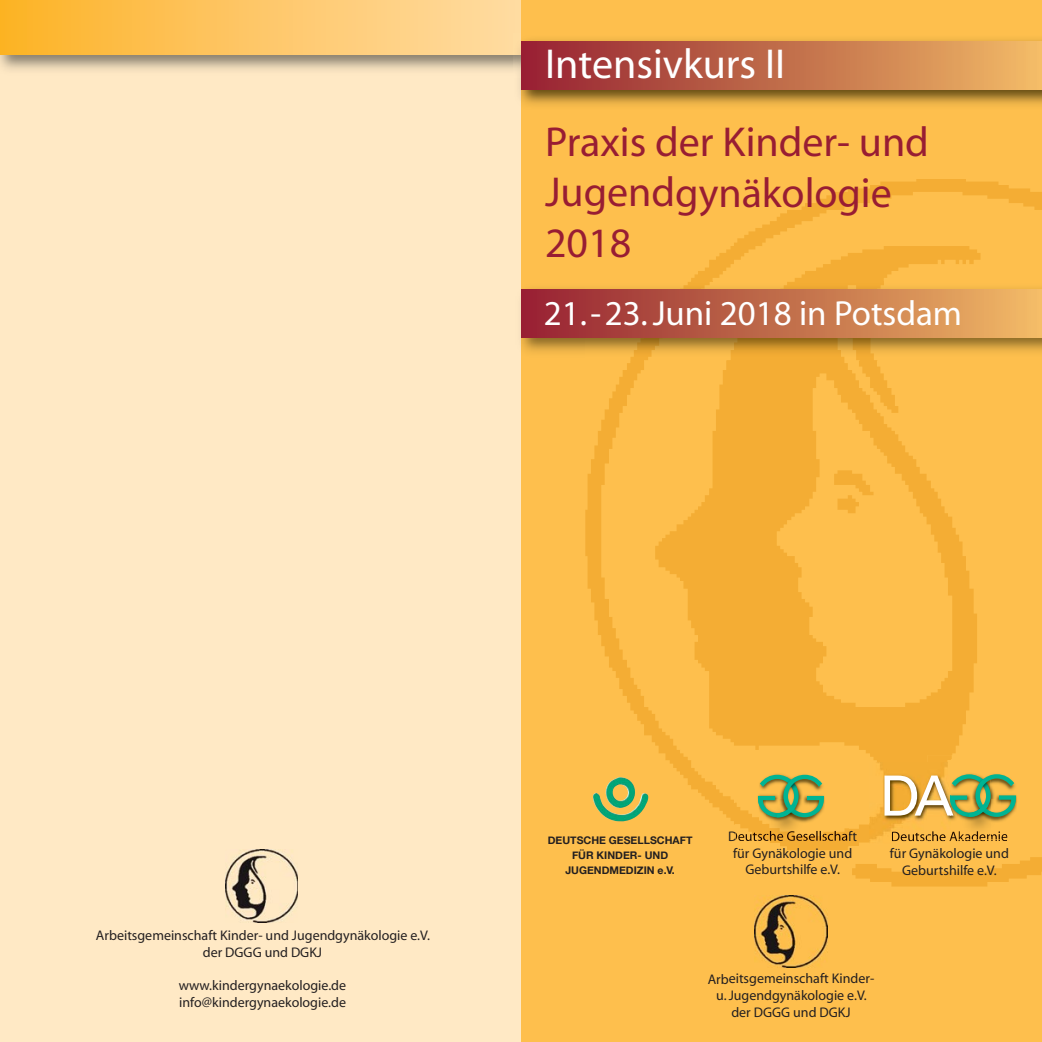
<style>
.page{position:relative;width:1042px;height:1042px;background:#fff}
.page>*{position:absolute;margin:0;border:0;box-sizing:border-box;transform-origin:0 0}
.t1{font:55.48px "Univers";color:#fff}
.t2{font:54.6px "Futura";color:#00b493}
.t3{font:42px/50.4px "D Myriad Rg";color:#981d33}
.t4{font:42px "D Myriad Rg";color:#fff}
.t5{font:35px "D Myriad Rg";color:#fff}
.t6{font:14px/16.8px "D Myriad Rg";color:#231f20;text-align:center}
.t7{font:700 10.5px/15px "Helvetica Neue";color:#231f20;text-align:center}
.s1{font-family:"Futura";font-size:54.6px;color:#00b493}
</style>
<div class="page">
<div style="left:0;top:0;width:521px;height:1041px;background:#ffe9c5"></div>
<div style="left:0;top:0;width:521px;height:55px;background:linear-gradient(to right,#fdb328,#ffdca5)"></div>
<div style="left:521px;top:0;width:521px;height:1042px;background:#febf4d"></div>
<img style="left:513px;top:33px;width:529px;height:73px">
<div style="left:521px;top:42px;width:521px;height:47px;background:linear-gradient(to right,#952131,#f0b965)"></div>
<img style="left:585px;top:360px;width:457px;height:526px">
<img style="left:691px;top:179px;width:351px;height:102px">
<img style="left:225px;top:849px;width:73px;height:73px">
<img style="left:869px;top:762px;width:82px;height:83px">
<img style="left:892px;top:831px;width:59px;height:10px">
<img style="left:927px;top:755px;width:24px;height:7px">
<img style="left:927px;top:775px;width:23px;height:40px">
<img style="left:951px;top:846px;width:89px;height:1px">
<img style="left:951px;top:755px;width:89px;height:91px">
<img style="left:958px;top:817px;width:42px;height:22px">
<img style="left:958px;top:831px;width:27px;height:8px">
<img style="left:990px;top:799px;width:10px;height:18px">
<img style="left:735px;top:756px;width:113px;height:91px">
<img style="left:735px;top:831px;width:90px;height:10px">
<img style="left:759px;top:847px;width:89px;height:1px">
<img style="left:766px;top:817px;width:42px;height:14px">
<img style="left:766px;top:831px;width:42px;height:9px">
<img style="left:798px;top:799px;width:10px;height:18px">
<img style="left:521px;top:281px;width:521px;height:79px">
<div style="left:521px;top:290px;width:521px;height:47px;background:linear-gradient(to right,#952131,#f0b965)"></div>
<img style="left:592px;top:777px;width:57px;height:45px">
<img style="left:755px;top:895px;width:72px;height:72px">
<svg style="left:758px;top:775px;width:40px;height:42px"></svg>
<svg style="left:950px;top:774px;width:40px;height:43px"></svg>
<h3 class="t4" style="left:545px;top:48px;width:241px">Intensivkurs II</h3>
<h3 class="t3" style="left:545px;top:120px;width:385px">Praxis der Kinder- und<br>Jugendgynäkologie<br>2018</h3>
<h3 class="t5" style="left:544px;top:301px;width:420px">21.-23. Juni 2018 in Potsdam</h3>
<p class="t6" style="left:96px;top:928px;width:335px">Arbeitsgemeinschaft Kinder- und Jugendgynäkologie e.V. der DGGG und DGKJ</p>
<p class="t6" style="left:179px;top:978px;width:169px;text-align:left">www.kindergynaekologie.de info@kindergynaekologie.de</p>
<p class="t7" style="left:548px;top:832px;width:146px">DEUTSCHE GESELLSCHAFT<br>FÜR KINDER- UND<br>JUGENDMEDIZIN e.V.</p>
<h2 class="t2" style="left:781px;top:771px;width:46px">G</h2>
<h1 class="t1" style="left:879px;top:775px;width:140px">DA <span class="s1">G</span></h1>
<p class="t6" style="left:733px;top:845px;width:121px">für Gynäkologie und<br>Geburtshilfe e.V.</p>
<p class="t6" style="left:890px;top:846px;width:121px">für Gynäkologie und<br>Geburtshilfe e.V.</p>
<p class="t6" style="left:707px;top:971px;width:168px">Arbeitsgemeinschaft Kinder&shy;u. Jugendgynäkologie e.V. der DGGG und DGKJ</p>
</div>
